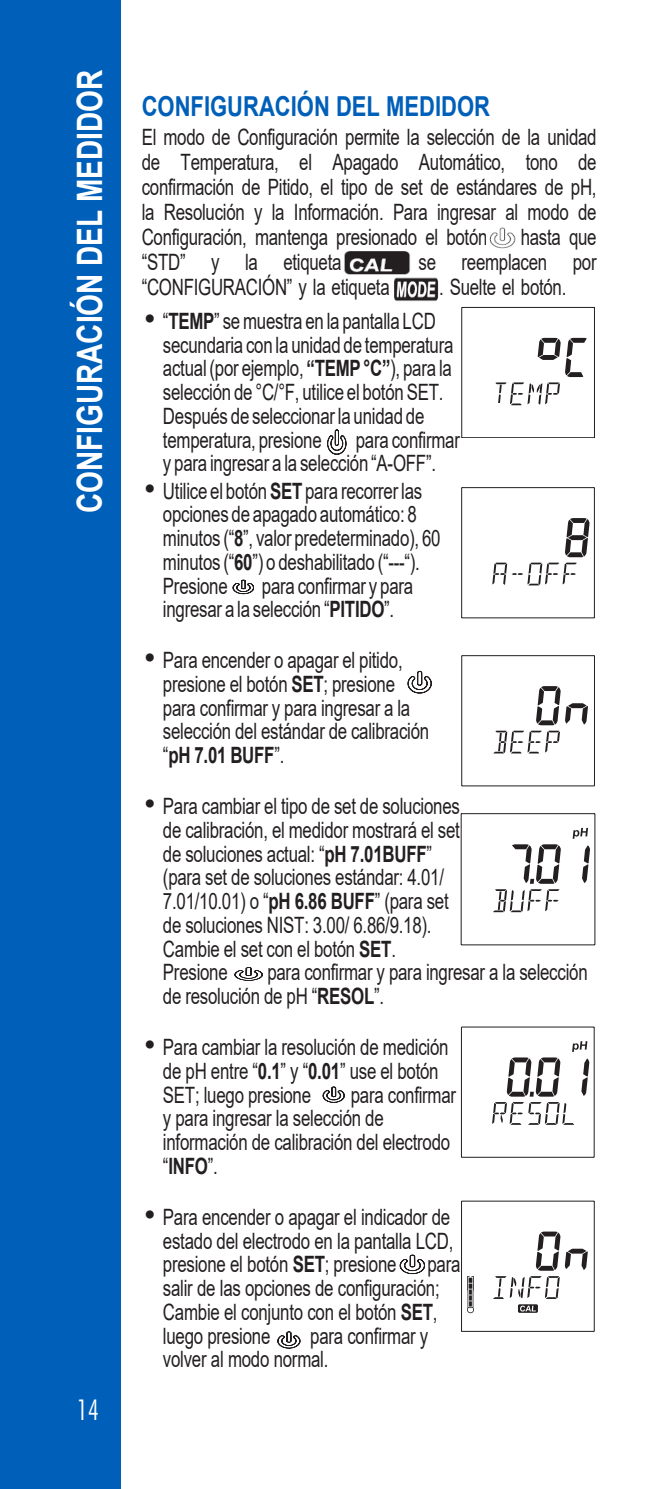
<style>
.page{position:relative;width:652px;height:1489px;background:#fff}
.page>*{position:absolute;margin:0;border:0;box-sizing:border-box;transform-origin:0 0}
.t1{font:700 35px "Arial";color:#fff;scale:.8 1}
.t2{font:300 condensed 28.5px "Futura BT";color:#fff}
.t3{font:700 27.5px "Arial";color:#005fb9;scale:.8 1}
.t4{font:22.5px/23.8px "Arial";letter-spacing:-.015em;color:#231f20;scale:.75 1}
.s1{font-family:"Futura BT";font-weight:300;font-stretch:condensed;font-size:27.5px}
.s2{font-weight:700}
</style>
<div class="page">
<div style="left:0;top:0;width:120px;height:1488px;background:#005fb9"></div>
<svg style="left:327px;top:429px;width:19px;height:26px"></svg>
<svg style="left:233px;top:579px;width:21px;height:15px"></svg>
<svg style="left:407px;top:670px;width:25px;height:23px"></svg>
<svg style="left:234px;top:967px;width:29px;height:13px"></svg>
<svg style="left:323px;top:1086px;width:22px;height:16px"></svg>
<svg style="left:400px;top:1254px;width:25px;height:19px"></svg>
<svg style="left:277px;top:1331px;width:23px;height:17px"></svg>
<hr style="left:461px;top:307px;width:1px;height:130px;background:#231f20">
<hr style="left:462px;top:307px;width:132px;height:1px;background:#231f20">
<hr style="left:594px;top:307px;width:1px;height:130px;background:#231f20">
<hr style="left:462px;top:437px;width:132px;height:1px;background:#231f20">
<svg style="left:495px;top:338px;width:92px;height:67px"></svg>
<hr style="left:461px;top:487px;width:1px;height:131px;background:#231f20">
<hr style="left:462px;top:487px;width:132px;height:1px;background:#231f20">
<hr style="left:594px;top:487px;width:1px;height:131px;background:#231f20">
<hr style="left:462px;top:617px;width:132px;height:1px;background:#231f20">
<svg style="left:492px;top:518px;width:98px;height:67px"></svg>
<hr style="left:461px;top:655px;width:1px;height:130px;background:#231f20">
<hr style="left:462px;top:655px;width:132px;height:1px;background:#231f20">
<hr style="left:594px;top:655px;width:1px;height:130px;background:#231f20">
<hr style="left:462px;top:785px;width:132px;height:1px;background:#231f20">
<svg style="left:493px;top:686px;width:95px;height:67px"></svg>
<hr style="left:461px;top:813px;width:1px;height:131px;background:#231f20">
<hr style="left:461px;top:813px;width:134px;height:1px;background:#231f20">
<hr style="left:594px;top:813px;width:1px;height:131px;background:#231f20">
<hr style="left:461px;top:944px;width:134px;height:1px;background:#231f20">
<svg style="left:512px;top:844px;width:49px;height:39px"></svg>
<svg style="left:582px;top:845px;width:8px;height:38px"></svg>
<svg style="left:493px;top:889px;width:67px;height:23px"></svg>
<svg style="left:573px;top:827px;width:15px;height:11px"></svg>
<hr style="left:461px;top:1026px;width:1px;height:131px;background:#231f20">
<hr style="left:461px;top:1026px;width:133px;height:1px;background:#231f20">
<hr style="left:594px;top:1026px;width:1px;height:131px;background:#231f20">
<hr style="left:461px;top:1156px;width:133px;height:1px;background:#231f20">
<svg style="left:581px;top:1058px;width:8px;height:37px"></svg>
<svg style="left:492px;top:1057px;width:82px;height:67px"></svg>
<svg style="left:572px;top:1041px;width:15px;height:10px"></svg>
<hr style="left:461px;top:1200px;width:1px;height:131px;background:#231f20">
<hr style="left:462px;top:1200px;width:132px;height:1px;background:#231f20">
<hr style="left:594px;top:1200px;width:1px;height:131px;background:#231f20">
<hr style="left:462px;top:1330px;width:132px;height:1px;background:#231f20">
<svg style="left:494px;top:1231px;width:94px;height:67px"></svg>
<svg style="left:467px;top:1276px;width:7px;height:36px"></svg>
<div style="left:518px;top:1304px;width:20px;height:8px;background:#231f20;border-radius:2px"></div>
<svg style="left:520px;top:1305px;width:16px;height:6px"></svg>
<img style="left:344px;top:251px;width:67px;height:23px">
<img style="left:394px;top:277px;width:45px;height:24px">
<img style="left:489px;top:227px;width:27px;height:21px">
<h1 class="t1" style="left:65px;top:513px;width:556px;rotate:-90deg">CONFIGURACIÓN DEL MEDIDOR</h1>
<p class="t2" style="left:77px;top:1392px;width:24px">14</p>
<p class="t3" style="left:142px;top:86px;width:437px">CONFIGURACIÓN DEL MEDIDOR</p>
<p class="t4" style="left:142px;top:125px;width:608px;line-height:25px;text-align:justify">El modo de Configuración permite la selección de la unidad de Temperatura, el Apagado Automático, tono de confirmación de Pitido, el tipo de set de estándares de pH, la Resolución y la Información. Para ingresar al modo de Configuración, mantenga presionado el botón</p>
<p class="t4" style="left:521px;top:225px;width:103px">hasta que</p>
<p class="t4" style="left:142px;top:250px;width:268px">“STD” y la etiqueta</p>
<p class="t4" style="left:419px;top:250px;width:239px">se reemplacen por</p>
<p class="t4" style="left:142px;top:275px;width:332px">“CONFIGURACIÓN” y la etiqueta</p>
<p class="t4" style="left:439px;top:275px;width:171px">. Suelte el botón.</p>
<p class="t4" style="left:163px;top:309px;width:389px;text-indent:-21px"><span class="s1">•</span> “<span class="s2">TEMP</span>” se muestra en la pantalla LCD secundaria con la unidad de temperatura actual (por ejemplo, <span class="s2">“TEMP °C”</span>), para la selección de °C/°F, utilice el botón SET.<br>Después de seleccionar la unidad de temperatura, presione</p>
<p class="t4" style="left:163px;top:427px;width:398px;text-indent:193px">para confirmar y para ingresar a la selección “A-OFF”.</p>
<p class="t4" style="left:163px;top:478px;width:372px;text-indent:-21px"><span class="s1">•</span> Utilice el botón <span class="s2">SET</span> para recorrer las opciones de apagado automático: 8 minutos (“<span class="s2">8</span>”, valor predeterminado), 60 minutos (“<span class="s2">60</span>”) o deshabilitado (“---“).<br>Presione</p>
<p class="t4" style="left:163px;top:573px;width:335px;text-indent:99px">para confirmar y para ingresar a la selección “<span class="s2">PITIDO</span>”.</p>
<p class="t4" style="left:163px;top:648px;width:357px;text-indent:-21px"><span class="s1">•</span> Para encender o apagar el pitido, presione el botón <span class="s2">SET</span>; presione para confirmar y para ingresar a la selección del estándar de calibración “<span class="s2">pH 7.01 BUFF</span>”.</p>
<p class="t4" style="left:163px;top:794px;width:397px;text-indent:-21px"><span class="s1">•</span> Para cambiar el tipo de set de soluciones de calibración, el medidor mostrará el set de soluciones actual: “<span class="s2">pH 7.01BUFF</span>” (para set de soluciones estándar: 4.01/ 7.01/10.01) o “<span class="s2">pH 6.86 BUFF</span>” (para set de soluciones NIST: 3.00/ 6.86/9.18).<br>Cambie el set con el botón <span class="s2">SET</span>.<br>Presione</p>
<p class="t4" style="left:163px;top:960px;width:568px;text-indent:104px">para confirmar y para ingresar a la selección de resolución de pH “<span class="s2">RESOL</span>”.</p>
<p class="t4" style="left:163px;top:1035px;width:382px;text-indent:-21px"><span class="s1">•</span> Para cambiar la resolución de medición de pH entre “<span class="s2">0.1</span>” y “<span class="s2">0.01</span>” use el botón<br>SET; luego presione</p>
<p class="t4" style="left:163px;top:1082px;width:392px;text-indent:188px">para confirmar y para ingresar la selección de información de calibración del electrodo “<span class="s2">INFO</span>”.</p>
<p class="t4" style="left:163px;top:1204px;width:389px;text-indent:-21px"><span class="s1">•</span> Para encender o apagar el indicador de estado del electrodo en la pantalla LCD, presione el botón <span class="s2">SET</span>; presione</p>
<p class="t4" style="left:163px;top:1252px;width:398px;text-indent:265px">para salir de las opciones de configuración;<br>Cambie el conjunto con el botón <span class="s2">SET</span>, luego presione</p>
<p class="t4" style="left:163px;top:1323px;width:355px;text-indent:147px">para confirmar y volver al modo normal.</p>
</div>
